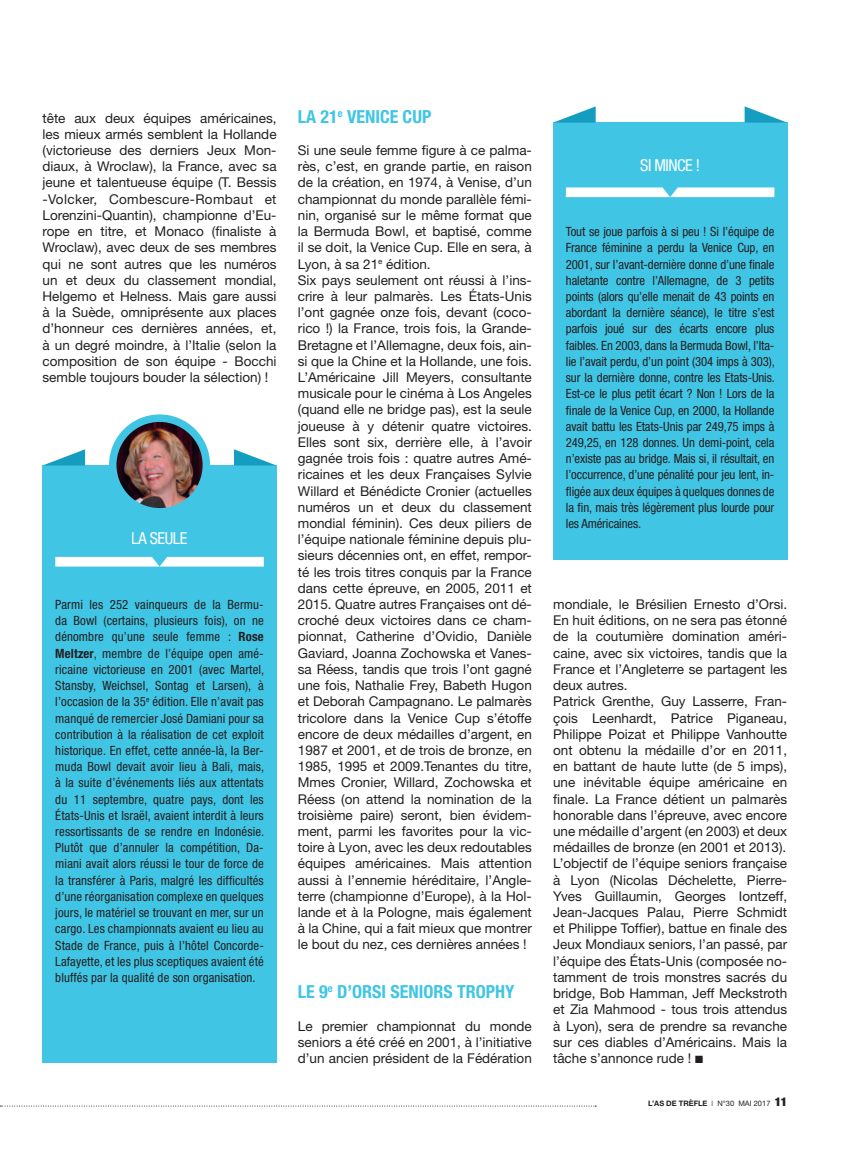
<style>
.page{position:relative;width:851px;height:1149px;background:#fff}
.page>*{position:absolute;margin:0;border:0;box-sizing:border-box;transform-origin:0 0}
.t1{font:700 condensed 18px "Helvetica Neue";color:#41c5e5}
.t2{font:condensed 16.5px "Helvetica Neue";letter-spacing:-.03em;color:#fff}
.t3{font:13.5px/16.2px "Helvetica Neue";color:#231f20;text-align:justify}
.t4{font:condensed 12.75px/16.2px "Helvetica Neue";color:#231f20;text-align:justify}
.t5{font:700 7.5px "Helvetica Neue";color:#231f20}
.s1{font-weight:700}
.s2{font-weight:300}
.s3{font-weight:400}
.s4{font-weight:900;font-stretch:expanded;font-size:12px}
</style>
<div class="page">
<svg style="left:0;top:1105px;width:596px;height:1px"></svg>
<div style="left:43px;top:465px;width:233px;height:597px;background:#41c5e5"></div>
<img style="left:113px;top:418px;width:93px;height:93px;border-radius:47px">
<div style="left:109px;top:414px;width:101px;height:101px;border:8px solid #41c5e5;border-radius:50%"></div>
<svg style="left:44px;top:449px;width:41px;height:16px"></svg>
<svg style="left:234px;top:449px;width:41px;height:16px"></svg>
<svg style="left:55px;top:556px;width:209px;height:10px;background:#e6f7fb"></svg>
<div style="left:553px;top:122px;width:234px;height:438px;background:#41c5e5"></div>
<svg style="left:555px;top:106px;width:40px;height:16px"></svg>
<svg style="left:744px;top:106px;width:42px;height:16px"></svg>
<svg style="left:566px;top:187px;width:208px;height:10px;background:#effafc"></svg>
<p class="t3" style="left:43px;top:109px;width:235px">tête aux deux équipes américaines, les mieux armés semblent la Hollande (victorieuse des derniers Jeux Mon&shy;diaux, à Wroclaw), la France, avec sa jeune et talentueuse équipe (T. Bessis -Volcker, Combescure-Rombaut et Lorenzini-Quantin), championne d’Eu&shy;rope en titre, et Monaco (finaliste à Wroclaw), avec deux de ses membres qui ne sont autres que les numéros un et deux du classement mondial, Helgemo et Helness. Mais gare aussi à la Suède, omniprésente aux places d’honneur ces dernières années, et, à un degré moindre, à l’Italie (selon la composition de son équipe - Bocchi semble toujours bouder la sélection) !</p>
<p class="t1" style="left:298px;top:105px;width:135px">LA 21<sup>e</sup> VENICE CUP</p>
<p class="t3" style="left:298px;top:142px;width:235px">Si une seule femme figure à ce palma&shy;rès, c’est, en grande partie, en raison de la création, en 1974, à Venise, d’un championnat du monde parallèle fémi&shy;nin, organisé sur le même format que la Bermuda Bowl, et baptisé, comme il se doit, la Venice Cup. Elle en sera, à Lyon, à sa 21<sup>e</sup> édition.</p>
<p class="t3" style="left:298px;top:271px;width:235px">Six pays seulement ont réussi à l’ins&shy;crire à leur palmarès. Les États-Unis l’ont gagnée onze fois, devant (coco&shy;rico !) la France, trois fois, la Grande-Bretagne et l’Allemagne, deux fois, ain&shy;si que la Chine et la Hollande, une fois.</p>
<p class="t3" style="left:298px;top:369px;width:235px">L’Américaine Jill Meyers, consultante musicale pour le cinéma à Los Angeles (quand elle ne bridge pas), est la seule joueuse à y détenir quatre victoires.<br>Elles sont six, derrière elle, à l’avoir gagnée trois fois : quatre autres Amé&shy;ricaines et les deux Françaises Sylvie Willard et Bénédicte Cronier (actuelles numéros un et deux du classement mondial féminin). Ces deux piliers de l’équipe nationale féminine depuis plu&shy;sieurs décennies ont, en effet, rempor&shy;té les trois titres conquis par la France dans cette épreuve, en 2005, 2011 et 2015. Quatre autres Françaises ont dé&shy;croché deux victoires dans ce cham&shy;pionnat, Catherine d’Ovidio, Danièle Gaviard, Joanna Zochowska et Vanes&shy;sa Réess, tandis que trois l’ont gagné une fois, Nathalie Frey, Babeth Hugon et Deborah Campagnano. Le palmarès tricolore dans la Venice Cup s’étoffe encore de deux médailles d’argent, en 1987 et 2001, et de trois de bronze, en 1985, 1995 et 2009.Tenantes du titre, Mmes Cronier, Willard, Zochowska et Réess (on attend la nomination de la troisième paire) seront, bien évidem&shy;ment, parmi les favorites pour la vic&shy;toire à Lyon, avec les deux redoutables équipes américaines. Mais attention aussi à l’ennemie héréditaire, l’Angle&shy;terre (championne d’Europe), à la Hol&shy;lande et à la Pologne, mais également à la Chine, qui a fait mieux que montrer le bout du nez, ces dernières années !</p>
<p class="t1" style="left:298px;top:980px;width:218px">LE 9<sup>e</sup> D’ORSI SENIORS TROPHY</p>
<p class="t3" style="left:298px;top:1017px;width:235px">Le premier championnat du monde seniors a été créé en 2001, à l’initiative d’un ancien président de la Fédération</p>
<p class="t2" style="left:132px;top:528px;width:57px">LA SEULE</p>
<p class="t4" style="left:55px;top:596px;width:210px">Parmi les 252 vainqueurs de la Bermu&shy;da Bowl (certains, plusieurs fois), on ne dénombre qu’une seule femme : <span class="s1">Rose Meltzer</span>, membre de l’équipe open amé&shy;ricaine victorieuse en 2001 (avec Martel, Stansby, Weichsel, Sontag et Larsen), à l’occasion de la 35<sup>e</sup> édition. Elle n’avait pas manqué de remercier José Damiani pour sa contribution à la réalisation de cet exploit historique. En effet, cette année-là, la Ber&shy;muda Bowl devait avoir lieu à Bali, mais, à la suite d’événements liés aux attentats du 11 septembre, quatre pays, dont les États-Unis et Israël, avaient interdit à leurs ressortissants de se rendre en Indonésie.<br>Plutôt que d’annuler la compétition, Da&shy;miani avait alors réussi le tour de force de la transférer à Paris, malgré les difficultés d’une réorganisation complexe en quelques jours, le matériel se trouvant en mer, sur un cargo. Les championnats avaient eu lieu au Stade de France, puis à l’hôtel Concorde-Lafayette, et les plus sceptiques avaient été bluffés par la qualité de son organisation.</p>
<p class="t2" style="left:640px;top:156px;width:61px">SI MINCE !</p>
<p class="t4" style="left:566px;top:223px;width:210px">Tout se joue parfois à si peu ! Si l’équipe de France féminine a perdu la Venice Cup, en 2001, sur l’avant-dernière donne d’une finale haletante contre l’Allemagne, de 3 petits points (alors qu’elle menait de 43 points en abordant la dernière séance), le titre s’est parfois joué sur des écarts encore plus faibles. En 2003, dans la Bermuda Bowl, l’Ita&shy;lie l’avait perdu, d’un point (304 imps à 303), sur la dernière donne, contre les Etats-Unis.<br>Est-ce le plus petit écart ? Non ! Lors de la finale de la Venice Cup, en 2000, la Hollande avait battu les Etats-Unis par 249,75 imps à 249,25, en 128 donnes. Un demi-point, cela n’existe pas au bridge. Mais si, il résultait, en l’occurrence, d’une pénalité pour jeu lent, in&shy;fligée aux deux équipes à quelques donnes de la fin, mais très légèrement plus lourde pour les Américaines.</p>
<p class="t3" style="left:553px;top:595px;width:235px">mondiale, le Brésilien Ernesto d’Orsi.<br>En huit éditions, on ne sera pas étonné de la coutumière domination améri&shy;caine, avec six victoires, tandis que la France et l’Angleterre se partagent les deux autres.</p>
<p class="t3" style="left:553px;top:693px;width:235px">Patrick Grenthe, Guy Lasserre, Fran&shy;çois Leenhardt, Patrice Piganeau, Philippe Poizat et Philippe Vanhoutte ont obtenu la médaille d’or en 2011, en battant de haute lutte (de 5 imps), une inévitable équipe américaine en finale. La France détient un palmarès honorable dans l’épreuve, avec encore une médaille d’argent (en 2003) et deux médailles de bronze (en 2001 et 2013).</p>
<p class="t3" style="left:553px;top:855px;width:235px">L’objectif de l’équipe seniors française à Lyon (Nicolas Déchelette, Pierre-Yves Guillaumin, Georges Iontzeff, Jean-Jacques Palau, Pierre Schmidt et Philippe Toffier), battue en finale des Jeux Mondiaux seniors, l’an passé, par l’équipe des États-Unis (composée no&shy;tamment de trois monstres sacrés du bridge, Bob Hamman, Jeff Meckstroth et Zia Mahmood - tous trois attendus à Lyon), sera de prendre sa revanche sur ces diables d’Américains. Mais la tâche s’annonce rude ! ■</p>
<p class="t5" style="left:648px;top:1098px;width:140px">L’AS DE TRÈFLE <span class="s2">I</span> <span class="s3">N°30 MAI 2017</span> <span class="s4">11</span></p>
</div>
